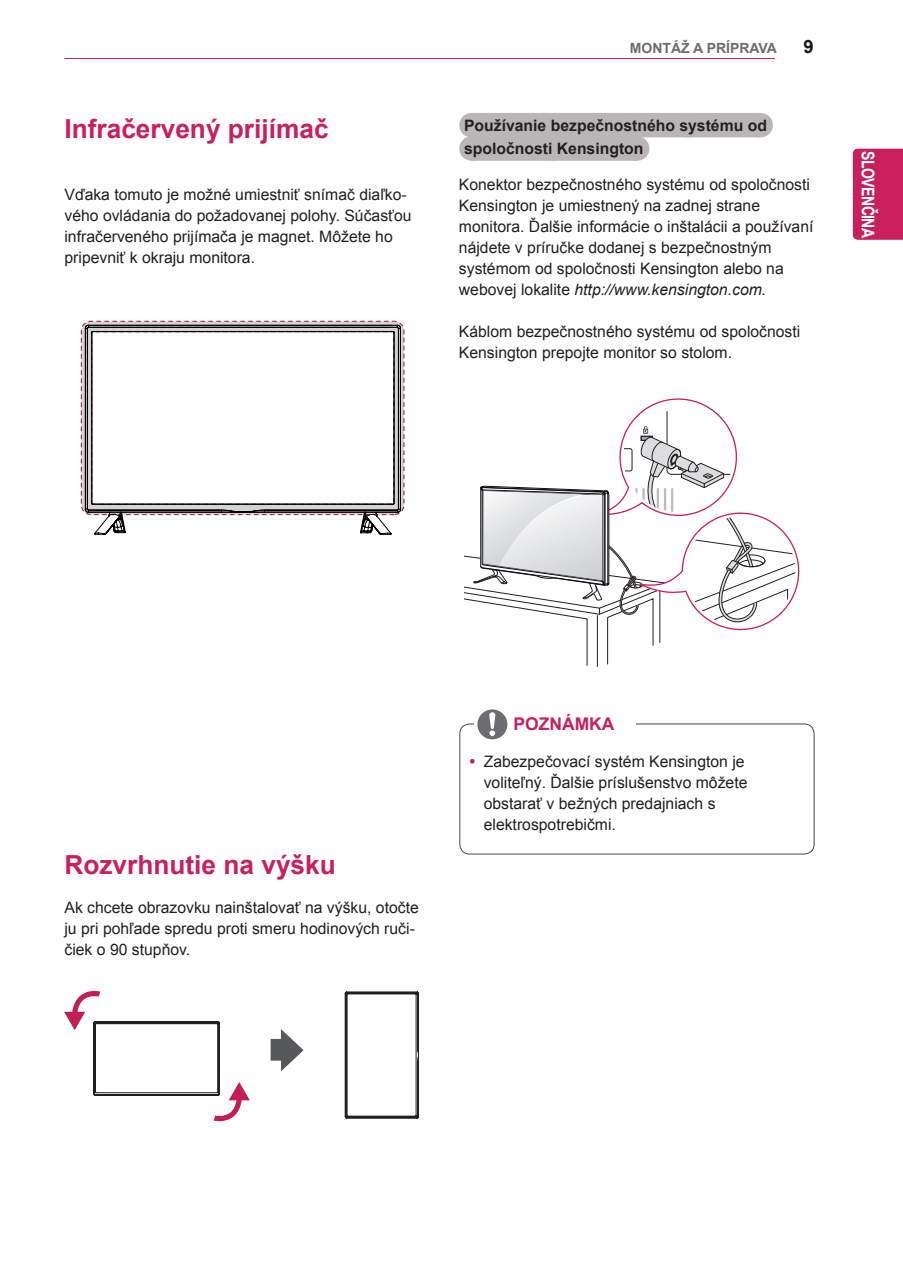
<style>
.page{position:relative;width:903px;height:1275px;background:#fff}
.page>*{position:absolute;margin:0;border:0;box-sizing:border-box;transform-origin:0 0}
.Title-1{font:700 26.25px "Arial";color:#c8205d}
.t1{font:700 21px "Arial";color:#fff}
.t2{font:700 18.38px "Arial";color:#1a161a}
.t3{font:700 17.5px "Arial";letter-spacing:-.04em;color:#fff;scale:.8 1}
.Title-note{font:700 17.5px "Arial";color:#c8205d}
.Body{font:15.75px/21px "Arial";color:#231f20}
.Body-Bullet{font:15.75px/21px "Arial";color:#231f20}
.Title-3{font:700 15.75px "Arial";color:#231f20}
.t4{font:700 14px "Arial";color:#6c6d70}
.s1{font-style:italic}
</style>
<div class="page">
<hr style="left:64px;top:58px;width:711px;height:1px;background:#c8205d">
<div style="left:853px;top:149px;width:50px;height:91px;background:#c8205d"></div>
<div style="left:459px;top:723px;width:355px;height:131px;border:1px solid #4c4649;border-radius:10px"></div>
<div style="left:471px;top:113px;width:289px;height:24px;background:#bab6b7"></div>
<svg style="left:760px;top:113px;width:1px;height:24px"></svg>
<div style="left:471px;top:136px;width:165px;height:25px;background:#bab6b7"></div>
<svg style="left:543px;top:137px;width:181px;height:24px"></svg>
<div style="left:503px;top:714px;width:132px;height:23px;background:#fff"></div>
<div style="left:474px;top:709px;width:38px;height:30px;background:#fff"></div>
<svg style="left:477px;top:709px;width:30px;height:30px"></svg>
<svg style="left:81px;top:321px;width:323px;height:191px;background:#c5b2bb"></svg>
<svg style="left:86px;top:513px;width:314px;height:22px"></svg>
<svg style="left:85px;top:325px;width:316px;height:188px"></svg>
<svg style="left:465px;top:398px;width:335px;height:269px"></svg>
<svg style="left:64px;top:991px;width:355px;height:130px"></svg>
<p class="Title-1" style="left:64px;top:111px;width:266px">Infračervený prijímač</p>
<p class="Body" style="left:64px;top:184px;width:349px">Vďaka tomuto je možné umiestniť snímač diaľko&shy;vého ovládania do požadovanej polohy. Súčasťou infračerveného prijímača je magnet. Môžete ho pripevniť k okraju monitora.</p>
<p class="t4" style="left:630px;top:39px;width:148px">MONTÁŽ A PRÍPRAVA</p>
<p class="t2" style="left:803px;top:34px;width:12px">9</p>
<p class="Title-3" style="left:464px;top:114px;width:304px">Používanie bezpečnostného systému od</p>
<p class="Title-3" style="left:464px;top:138px;width:181px">spoločnosti Kensington</p>
<p class="Body" style="left:459px;top:174px;width:356px">Konektor bezpečnostného systému od spoločnosti Kensington je umiestnený na zadnej strane monitora. Ďalšie informácie o inštalácii a používaní nájdete v príručke dodanej s bezpečnostným systémom od spoločnosti Kensington alebo na webovej lokalite <span class="s1">http://www.kensington.com.</span></p>
<p class="Body" style="left:459px;top:321px;width:343px">Káblom bezpečnostného systému od spoločnosti<br>Kensington prepojte monitor so stolom.</p>
<p class="t3" style="left:879px;top:151px;width:110px;rotate:90deg">SLOVENČINA</p>
<h2 class="t1" style="left:884px;top:180px;width:31px;rotate:90deg">SK</h2>
<p class="Title-1" style="left:64px;top:847px;width:273px">Rozvrhnutie na výšku</p>
<p class="Body" style="left:64px;top:897px;width:356px">Ak chcete obrazovku nainštalovať na výšku, otočte ju pri pohľade spredu proti smeru hodinových ruči&shy;čiek o 90 stupňov.</p>
<p class="Title-note" style="left:513px;top:713px;width:103px">POZNÁMKA</p>
<p class="Body-Bullet" style="left:484px;top:751px;width:265px">Zabezpečovací systém Kensington je voliteľný. Ďalšie príslušenstvo môžete obstarať v bežných predajniach s elektrospotrebičmi.</p>
</div>
